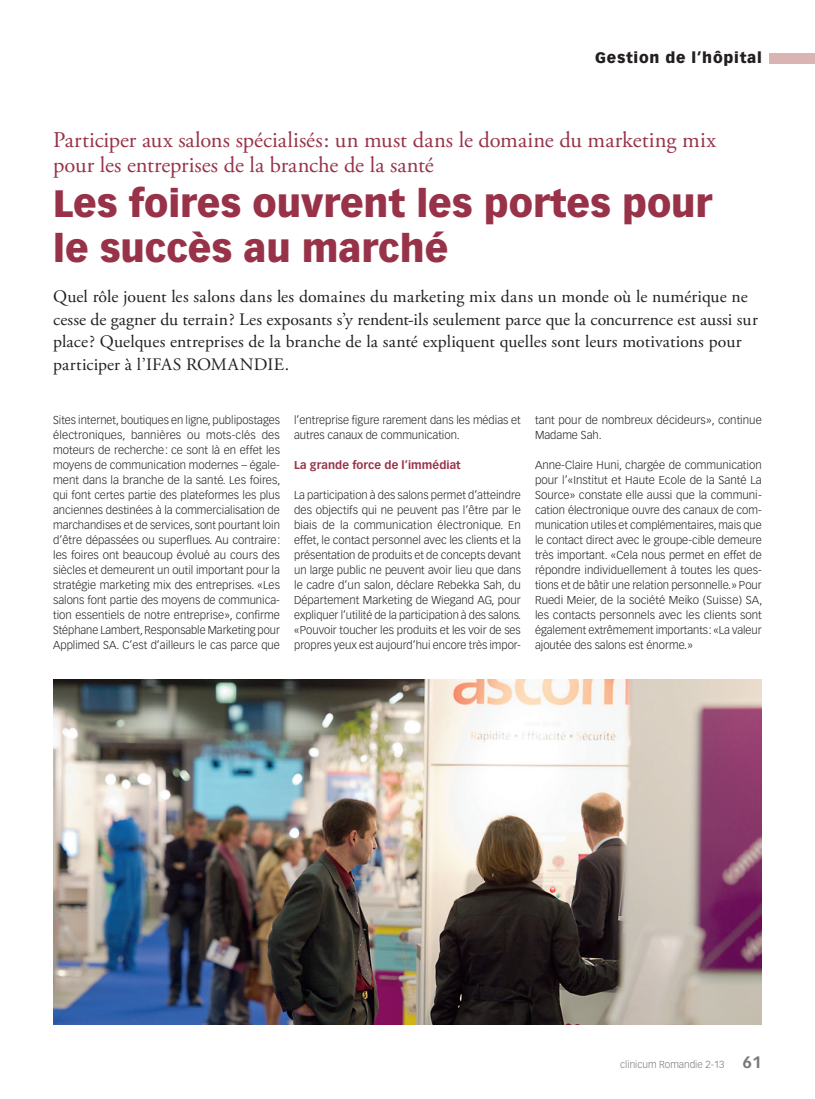
<style>
.page{position:relative;width:815px;height:1099px;background:#fff}
.page>*{position:absolute;margin:0;border:0;box-sizing:border-box;transform-origin:0 0}
.t1{font:900 37.5px/45px "Vectora LT Std";color:#983249}
.t2{font:22.5px/25px "Adobe Garamond Pro";color:#983249}
.t3{font:17.5px/22.5px "Adobe Garamond Pro";letter-spacing:.005em;color:#231f20}
.t4{font:900 15px "Vectora LT Std";letter-spacing:.05em;color:#231f20}
.t5{font:300 11.25px/15px "Vectora LT Std";color:#231f20}
.t6{font:700 11.25px "Vectora LT Std";letter-spacing:.005em;color:#983249}
.t7{font:300 10px "Vectora LH";color:#76787b}
.s1{font-weight:700;font-size:16.25px}
</style>
<div class="page">
<img style="left:53px;top:679px;width:709px;height:345px">
<div style="left:770px;top:53px;width:45px;height:10px;background:#d9b4b3"></div>
<h3 class="t4" style="left:595px;top:49px;width:168px">Gestion de l’hôpital</h3>
<h2 class="t2" style="left:53px;top:128px;width:664px">Participer aux salons spécialisés: un must dans le domaine du marketing mix pour les entreprises de la branche de la santé</h2>
<h1 class="t1" style="left:53px;top:180px;width:661px">Les foires ouvrent les portes pour le succès au marché</h1>
<p class="t3" style="left:53px;top:286px;width:706px">Quel rôle jouent les salons dans les domaines du marketing mix dans un monde où le numérique ne cesse de gagner du terrain? Les exposants s’y rendent-ils seulement parce que la concurrence est aussi sur place? Quelques entreprises de la branche de la santé expliquent quelles sont leurs motivations pour participer à l’IFAS ROMANDIE.</p>
<p class="t5" style="left:53px;top:413px;width:229px">Sites internet, boutiques en ligne, publipostages électroniques, bannières ou mots-clés des moteurs de recherche: ce sont là en effet les moyens de communication modernes – égale&shy;ment dans la branche de la santé. Les foires, qui font certes partie des plateformes les plus anciennes destinées à la commercialisation de marchandises et de services, sont pourtant loin d’être dépassées ou superflues. Au contraire: les foires ont beaucoup évolué au cours des siècles et demeurent un outil important pour la stratégie marketing mix des entreprises. «Les salons font partie des moyens de communica&shy;tion essentiels de notre entreprise», confirme Stéphane Lambert, Responsable Marketing pour Applimed SA. C’est d’ailleurs le cas parce que</p>
<p class="t5" style="left:294px;top:413px;width:228px">l’entreprise figure rarement dans les médias et autres canaux de communication.</p>
<p class="t6" style="left:294px;top:458px;width:168px">La grande force de l’immédiat</p>
<p class="t5" style="left:294px;top:488px;width:229px;text-align:justify">La participation à des salons permet d’atteindre des objectifs qui ne peuvent pas l’être par le biais de la communication électronique. En effet, le contact personnel avec les clients et la présentation de produits et de concepts devant un large public ne peuvent avoir lieu que dans le cadre d’un salon, déclare Rebekka Sah, du Département Marketing de Wiegand AG, pour expliquer l’utilité de la participation à des salons. «Pouvoir toucher les produits et les voir de ses propres yeux est aujourd’hui encore très impor-</p>
<p class="t5" style="left:535px;top:413px;width:228px">tant pour de nombreux décideurs», continue<br>Madame Sah.</p>
<p class="t5" style="left:535px;top:458px;width:229px;text-align:justify">Anne-Claire Huni, chargée de communication pour l’«Institut et Haute Ecole de la Santé La Source» constate elle aussi que la communi&shy;cation électronique ouvre des canaux de com&shy;munication utiles et complémentaires, mais que le contact direct avec le groupe-cible demeure très important. «Cela nous permet en effet de répondre individuellement à toutes les ques&shy;tions et de bâtir une relation personnelle.» Pour Ruedi Meier, de la société Meiko (Suisse) SA, les contacts personnels avec les clients sont également extrêmement importants: «La valeur ajoutée des salons est énorme.»</p>
<p class="t7" style="left:620px;top:1058px;width:143px">clinicum Romandie 2-13 <span class="s1">61</span></p>
</div>
